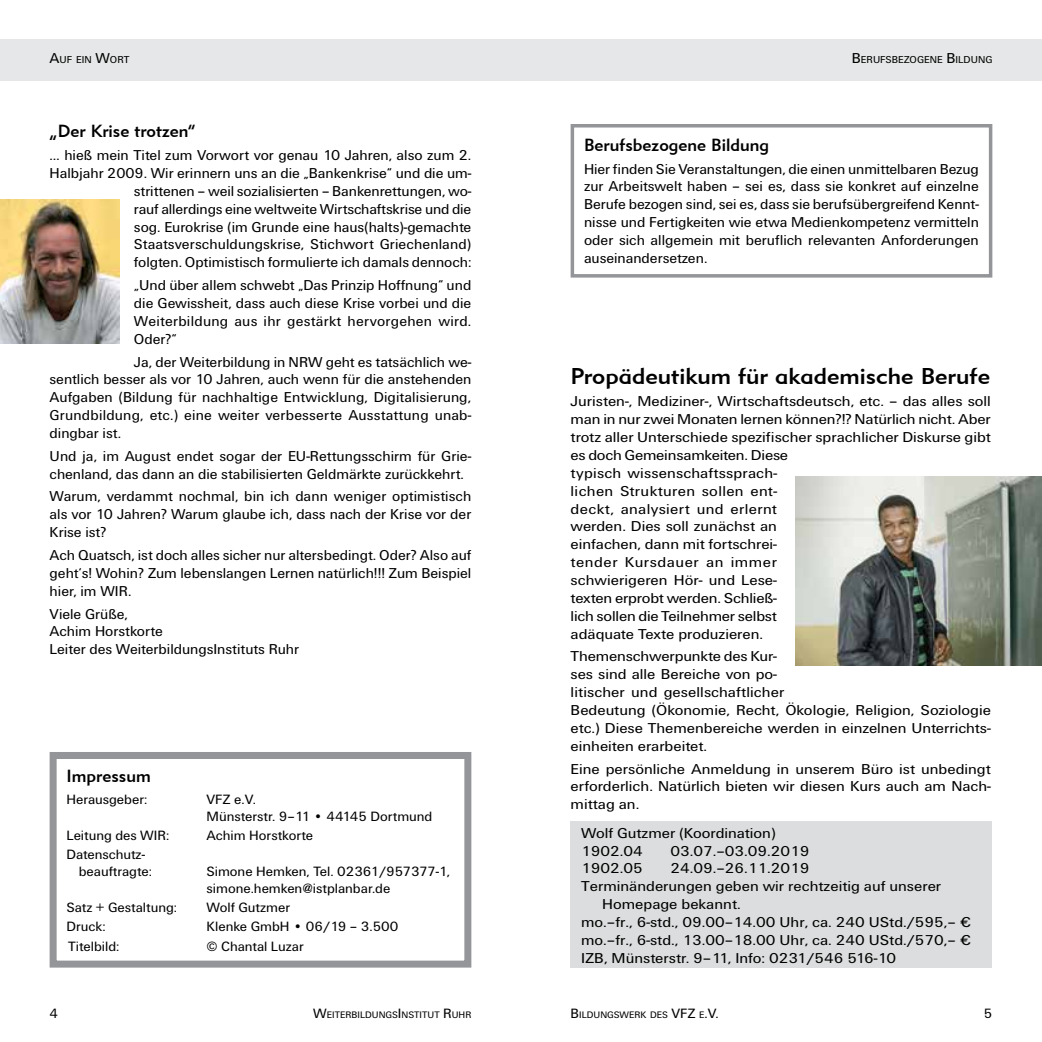
<style>
.page{position:relative;width:1042px;height:1042px;background:#fff}
.page>*{position:absolute;margin:0;border:0;box-sizing:border-box;transform-origin:0 0}
.t1{font:22.75px "Geometric 415 BT Medium A";color:#000;scale:1.06 1}
.t2{font:17.5px "Geometric 415 BT Medium A";color:#000}
.t3{font:14.88px/17.8px "Ultimate";color:#000;text-align:justify}
.t4{font:14.88px/17.8px "Ultimate";color:#000;scale:1.06 1}
.t5{font:14px/16.8px "Ultimate";color:#000}
.t6{font:10.33px "Ultimate";color:#000}
.t7{font:9.8px "Ultimate";color:#000}
.s1{font-size:14.88px}
.s2{font-size:14px}
</style>
<div class="page">
<div style="left:0;top:40px;width:1042px;height:41px;background:#e6e7e8"></div>
<img style="left:0;top:199px;width:119px;height:144px">
<div style="left:570px;top:124px;width:422px;height:154px;border:4px solid #939598"></div>
<div style="left:570px;top:821px;width:422px;height:146px;background:#dcddde"></div>
<img style="left:795px;top:476px;width:247px;height:189px">
<div style="left:50px;top:752px;width:421px;height:215px;border:7px solid #939598"></div>
<p class="t6" style="left:50px;top:54px;width:81px"><span class="s1">A</span>UF EIN <span class="s1">W</span>ORT</p>
<p class="t2" style="left:50px;top:120px;width:148px">„Der Krise trotzen“</p>
<p class="t3" style="left:50px;top:146px;width:423px;text-align:right">… hieß mein Titel zum Vorwort vor genau 10 Jahren, also zum 2.<br>Halbjahr 2009. Wir erinnern uns an die „Bankenkrise“ und die um&shy;strittenen – weil sozialisierten – Bankenrettungen, wo-<br>rauf allerdings eine weltweite Wirtschaftskrise und die<br>sog. Eurokrise (im Grunde eine haus(halts)-gemachte Staatsverschuldungskrise, Stichwort Griechenland)<br>folgten. Optimistisch formulierte ich damals dennoch:</p>
<p class="t3" style="left:134px;top:276px;width:339px">„Und über allem schwebt „Das Prinzip Hoffnung“ und die Gewissheit, dass auch diese Krise vorbei und die Weiterbildung aus ihr gestärkt hervorgehen wird.<br>Oder?“</p>
<p class="t3" style="left:50px;top:353px;width:423px;text-indent:84px">Ja, der Weiterbildung in NRW geht es tatsächlich we&shy;sentlich besser als vor 10 Jahren, auch wenn für die anstehenden Aufgaben (Bildung für nachhaltige Entwicklung, Digitalisierung, Grundbildung, etc.) eine weiter verbesserte Ausstattung unab&shy;dingbar ist.</p>
<p class="t3" style="left:50px;top:447px;width:423px">Und ja, im August endet sogar der EU-Rettungsschirm für Grie&shy;chenland, das dann an die stabilisierten Geldmärkte zurückkehrt.</p>
<p class="t3" style="left:50px;top:488px;width:423px">Warum, verdammt nochmal, bin ich dann weniger optimistisch als vor 10 Jahren? Warum glaube ich, dass nach der Krise vor der Krise ist?</p>
<p class="t3" style="left:50px;top:546px;width:423px">Ach Quatsch, ist doch alles sicher nur altersbedingt. Oder? Also auf geht‘s! Wohin? Zum lebenslangen Lernen natürlich!!! Zum Beispiel hier, im WIR.</p>
<p class="t3" style="left:50px;top:605px;width:251px;text-align:left">Viele Grüße,<br>Achim Horstkorte<br>Leiter des WeiterbildungsInstituts Ruhr</p>
<p class="t2" style="left:66px;top:765px;width:86px">Impressum</p>
<p class="t5" style="left:66px;top:791px;width:82px">Herausgeber:</p>
<p class="t5" style="left:206px;top:791px;width:227px">VFZ e.V.<br>Münsterstr. 9–11 • 44145 Dortmund</p>
<p class="t5" style="left:66px;top:827px;width:104px">Leitung des WIR:</p>
<p class="t5" style="left:206px;top:827px;width:108px">Achim Horstkorte</p>
<p class="t5" style="left:79px;top:846px;width:75px;text-indent:-12px">Datenschutz&shy;beauftragte:</p>
<p class="t5" style="left:206px;top:863px;width:245px">Simone Hemken, Tel. 02361/957377-1, simone.hemken@istplanbar.de</p>
<p class="t5" style="left:66px;top:899px;width:112px">Satz + Gestaltung:</p>
<p class="t5" style="left:206px;top:899px;width:85px">Wolf Gutzmer</p>
<p class="t5" style="left:66px;top:918px;width:41px">Druck:</p>
<p class="t5" style="left:206px;top:918px;width:193px">Klenke GmbH • 06/19 – 3.500</p>
<p class="t5" style="left:68px;top:938px;width:53px">Titelbild:</p>
<p class="t5" style="left:206px;top:938px;width:99px">© Chantal Luzar</p>
<p class="t6" style="left:852px;top:54px;width:141px"><span class="s1">B</span>ERUFSBEZOGENE <span class="s1">B</span>ILDUNG</p>
<p class="t2" style="left:584px;top:134px;width:187px">Berufsbezogene Bildung</p>
<p class="t3" style="left:584px;top:160px;width:396px">Hier finden Sie Veranstaltungen, die einen unmittelbaren Bezug zur Arbeitswelt haben – sei es, dass sie konkret auf einzelne Berufe bezogen sind, sei es, dass sie berufsübergreifend Kennt&shy;nisse und Fertigkeiten wie etwa Medienkompetenz vermitteln oder sich allgemein mit beruflich relevanten Anforderungen auseinandersetzen.</p>
<h1 class="t1" style="left:570px;top:362px;width:397px">Propädeutikum für akademische Berufe</h1>
<p class="t4" style="left:570px;top:393px;width:398px">Juristen-, Mediziner-, Wirtschaftsdeutsch, etc. – das alles soll man in nur zwei Monaten lernen können?!? Natürlich nicht. Aber trotz aller Unterschiede spezifischer sprachlicher Diskurse gibt es doch Gemeinsamkeiten. Diese<br>typisch wissenschaftssprach-<br>lichen Strukturen sollen ent-<br>deckt, analysiert und erlernt<br>werden. Dies soll zunächst an<br>einfachen, dann mit fortschrei-<br>tender Kursdauer an immer<br>schwierigeren Hör- und Lese-<br>texten erprobt werden. Schließ-<br>lich sollen die Teilnehmer selbst<br>adäquate Texte produzieren.</p>
<p class="t4" style="left:570px;top:648px;width:398px">Themenschwerpunkte des Kur-<br>ses sind alle Bereiche von po-<br>litischer und gesellschaftlicher<br>Bedeutung (Ökonomie, Recht, Ökologie, Religion, Soziologie etc.) Diese Themenbereiche werden in einzelnen Unterrichts&shy;einheiten erarbeitet.</p>
<p class="t4" style="left:570px;top:760px;width:398px;text-align:justify">Eine persönliche Anmeldung in unserem Büro ist unbedingt erforderlich. Natürlich bieten wir diesen Kurs auch am Nach&shy;mittag an.</p>
<p class="t4" style="left:581px;top:824px;width:185px">Wolf Gutzmer (Koordination)<br>1902.04</p>
<p class="t4" style="left:670px;top:842px;width:133px">03.07.–03.09.2019</p>
<p class="t4" style="left:581px;top:860px;width:60px">1902.05</p>
<p class="t4" style="left:670px;top:860px;width:133px">24.09.–26.11.2019</p>
<p class="t4" style="left:581px;top:877px;width:341px">Terminänderungen geben wir rechtzeitig auf unserer</p>
<p class="t4" style="left:602px;top:895px;width:132px">Homepage bekannt.</p>
<p class="t4" style="left:581px;top:913px;width:370px">mo.–fr., 6-std., 09.00–14.00 Uhr, ca. 240 UStd./595,– €</p>
<p class="t4" style="left:581px;top:931px;width:370px">mo.–fr., 6-std., 13.00–18.00 Uhr, ca. 240 UStd./570,– €</p>
<p class="t4" style="left:581px;top:949px;width:299px">IZB, Münsterstr. 9–11, Info: 0231/546 516-10</p>
<p class="t5" style="left:50px;top:1005px;width:10px">4</p>
<p class="t7" style="left:313px;top:1009px;width:160px"><span class="s2">W</span>EITERBILDUNGS<span class="s2">I</span> NSTITUT <span class="s2">R</span>UHR</p>
<p class="t7" style="left:570px;top:1009px;width:150px"><span class="s2">B</span>ILDUNGSWERK DES <span class="s2">VFZ</span> E<span class="s2">.V.</span></p>
<p class="t5" style="left:984px;top:1005px;width:10px">5</p>
</div>
